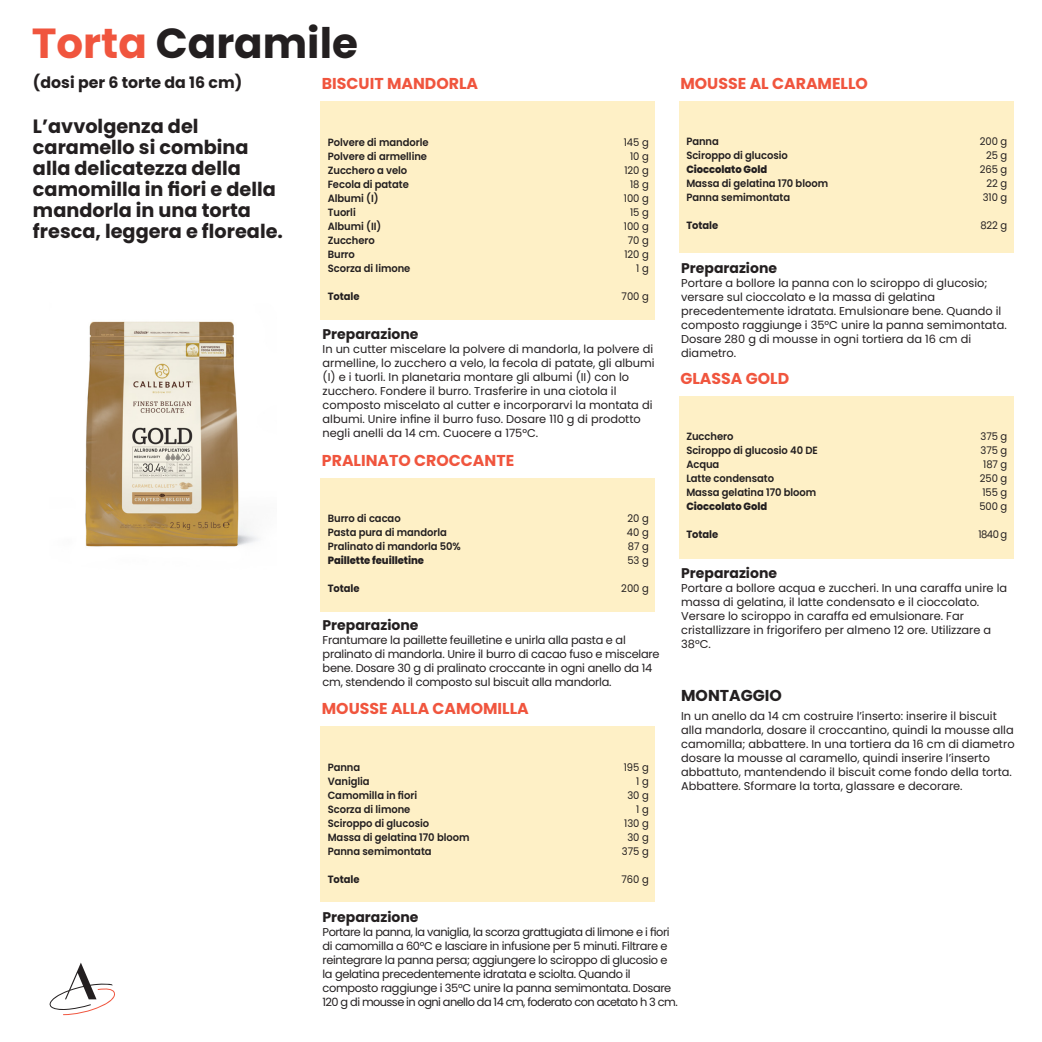
<style>
.page{position:relative;width:1042px;height:1042px;background:#fff}
.page>*{position:absolute;margin:0;border:0;box-sizing:border-box;transform-origin:0 0}
.t1{font:700 42px "Poppins";color:#231f20}
.Recipe_Table_Header{font:700 19.25px/21px "Poppins";color:#231f20}
.Recipe_Table_Body{font:700 15.75px "Poppins";color:#f0553e}
.Recipe_Table_Header-2{font:700 15.75px "Poppins";color:#231f20}
.Recipe_Table_Body-2{font:700 15.75px "Poppins";color:#231f20}
.Recipe_Table_Header-3{font:700 14px "Poppins";color:#231f20}
.Recipe_Table_Body-3{font:11.38px/14px "Poppins";color:#231f20}
.Recipe_Table_Body-4{font:11.38px/14px "Poppins";letter-spacing:-.03em;color:#231f20}
.Recipe_Table_Body-5{font:11.38px/14px "Poppins";letter-spacing:-.02em;color:#231f20}
.Recipe_Table_Body-6{font:600 10.5px "Poppins";letter-spacing:-.005em;color:#231f20;scale:.95 1}
.Recipe_Table_Body-7{font:10.5px "Poppins";letter-spacing:-.005em;color:#231f20;scale:.95 1}
.Recipe_Table_Body-8{font:800 10.5px "Poppins";letter-spacing:-.005em;color:#231f20;scale:.95 1}
.Recipe_Table_Body-9{font:700 10.5px "Poppins";letter-spacing:-.005em;color:#231f20;scale:.95 1}
.s1{color:#f0553e}
</style>
<div class="page">
<div style="left:320px;top:101px;width:335px;height:219px;background:#fef0c6"></div>
<div style="left:320px;top:726px;width:335px;height:175px;background:#fef0c6"></div>
<div style="left:679px;top:101px;width:335px;height:152px;background:#fef0c6"></div>
<div style="left:320px;top:478px;width:335px;height:133px;background:#fef0c6"></div>
<div style="left:679px;top:396px;width:335px;height:162px;background:#fef0c6"></div>
<img style="left:85px;top:321px;width:173px;height:226px">
<svg style="left:49px;top:962px;width:66px;height:53px"></svg>
<h2 class="t1" style="left:32px;top:19px;width:328px"><span class="s1">Torta</span> Caramile</h2>
<p class="Recipe_Table_Header-2" style="left:33px;top:73px;width:211px">(dosi per 6 torte da 16 cm)</p>
<p class="Recipe_Table_Header" style="left:33px;top:116px;width:251px">L’avvolgenza del caramello si combina alla delicatezza della camomilla in fiori e della mandorla in una torta fresca, leggera e floreale.</p>
<p class="Recipe_Table_Body" style="left:322px;top:75px;width:158px">BISCUIT MANDORLA</p>
<p class="Recipe_Table_Body-6" style="left:328px;top:136px;width:108px">Polvere di mandorle</p>
<p class="Recipe_Table_Body-6" style="left:328px;top:150px;width:106px">Polvere di armelline</p>
<p class="Recipe_Table_Body-6" style="left:328px;top:164px;width:85px">Zucchero a velo</p>
<p class="Recipe_Table_Body-6" style="left:328px;top:178px;width:87px">Fecola di patate</p>
<p class="Recipe_Table_Body-6" style="left:328px;top:192px;width:55px">Albumi (I)</p>
<p class="Recipe_Table_Body-6" style="left:328px;top:206px;width:31px">Tuorli</p>
<p class="Recipe_Table_Body-6" style="left:328px;top:220px;width:58px">Albumi (II)</p>
<p class="Recipe_Table_Body-6" style="left:328px;top:234px;width:51px">Zucchero</p>
<p class="Recipe_Table_Body-6" style="left:328px;top:248px;width:30px">Burro</p>
<p class="Recipe_Table_Body-6" style="left:328px;top:262px;width:89px">Scorza di limone</p>
<p class="Recipe_Table_Body-9" style="left:328px;top:290px;width:35px">Totale</p>
<p class="Recipe_Table_Body-7" style="left:624px;top:136px;width:28px">145 g</p>
<p class="Recipe_Table_Body-7" style="left:630px;top:150px;width:21px">10 g</p>
<p class="Recipe_Table_Body-7" style="left:624px;top:164px;width:27px">120 g</p>
<p class="Recipe_Table_Body-7" style="left:630px;top:178px;width:21px">18 g</p>
<p class="Recipe_Table_Body-7" style="left:624px;top:192px;width:28px">100 g</p>
<p class="Recipe_Table_Body-7" style="left:630px;top:206px;width:21px">15 g</p>
<p class="Recipe_Table_Body-7" style="left:624px;top:220px;width:28px">100 g</p>
<p class="Recipe_Table_Body-7" style="left:628px;top:234px;width:24px">70 g</p>
<p class="Recipe_Table_Body-7" style="left:624px;top:248px;width:27px">120 g</p>
<p class="Recipe_Table_Body-7" style="left:636px;top:262px;width:15px">1 g</p>
<p class="Recipe_Table_Body-7" style="left:621px;top:290px;width:30px">700 g</p>
<p class="Recipe_Table_Header-3" style="left:322px;top:326px;width:97px">Preparazione</p>
<p class="Recipe_Table_Body-3" style="left:322px;top:342px;width:334px">In un cutter miscelare la polvere di mandorla, la polvere di armelline, lo zucchero a velo, la fecola di patate, gli albumi (I) e i tuorli. In planetaria montare gli albumi (II) con lo zucchero. Fondere il burro. Trasferire in una ciotola il composto miscelato al cutter e incorporarvi la montata di albumi. Unire infine il burro fuso. Dosare 110 g di prodotto negli anelli da 14 cm. Cuocere a 175°C.</p>
<p class="Recipe_Table_Body" style="left:322px;top:451px;width:194px">PRALINATO CROCCANTE</p>
<p class="Recipe_Table_Body-6" style="left:328px;top:512px;width:78px">Burro di cacao</p>
<p class="Recipe_Table_Body-6" style="left:328px;top:526px;width:127px">Pasta pura di mandorla</p>
<p class="Recipe_Table_Body-6" style="left:328px;top:540px;width:142px">Pralinato di mandorla 50%</p>
<p class="Recipe_Table_Body-8" style="left:328px;top:554px;width:103px">Paillette feuilletine</p>
<p class="Recipe_Table_Body-9" style="left:328px;top:582px;width:35px">Totale</p>
<p class="Recipe_Table_Body-7" style="left:627px;top:512px;width:24px">20 g</p>
<p class="Recipe_Table_Body-7" style="left:627px;top:526px;width:24px">40 g</p>
<p class="Recipe_Table_Body-7" style="left:628px;top:540px;width:24px">87 g</p>
<p class="Recipe_Table_Body-7" style="left:627px;top:554px;width:24px">53 g</p>
<p class="Recipe_Table_Body-7" style="left:621px;top:582px;width:30px">200 g</p>
<p class="Recipe_Table_Header-3" style="left:322px;top:617px;width:97px">Preparazione</p>
<p class="Recipe_Table_Body-5" style="left:322px;top:633px;width:338px">Frantumare la paillette feuilletine e unirla alla pasta e al pralinato di mandorla. Unire il burro di cacao fuso e miscelare bene. Dosare 30 g di pralinato croccante in ogni anello da 14 cm, stendendo il composto sul biscuit alla mandorla.</p>
<p class="Recipe_Table_Body" style="left:322px;top:699px;width:208px">MOUSSE ALLA CAMOMILLA</p>
<p class="Recipe_Table_Body-6" style="left:328px;top:761px;width:36px">Panna</p>
<p class="Recipe_Table_Body-6" style="left:328px;top:775px;width:46px">Vaniglia</p>
<p class="Recipe_Table_Body-6" style="left:328px;top:789px;width:96px">Camomilla in fiori</p>
<p class="Recipe_Table_Body-6" style="left:328px;top:803px;width:89px">Scorza di limone</p>
<p class="Recipe_Table_Body-6" style="left:328px;top:817px;width:108px">Sciroppo di glucosio</p>
<p class="Recipe_Table_Body-6" style="left:328px;top:831px;width:151px">Massa di gelatina 170 bloom</p>
<p class="Recipe_Table_Body-6" style="left:328px;top:845px;width:111px">Panna semimontata</p>
<p class="Recipe_Table_Body-9" style="left:328px;top:873px;width:35px">Totale</p>
<p class="Recipe_Table_Body-7" style="left:624px;top:761px;width:28px">195 g</p>
<p class="Recipe_Table_Body-7" style="left:636px;top:775px;width:15px">1 g</p>
<p class="Recipe_Table_Body-7" style="left:627px;top:789px;width:24px">30 g</p>
<p class="Recipe_Table_Body-7" style="left:636px;top:803px;width:15px">1 g</p>
<p class="Recipe_Table_Body-7" style="left:624px;top:817px;width:27px">130 g</p>
<p class="Recipe_Table_Body-7" style="left:627px;top:831px;width:24px">30 g</p>
<p class="Recipe_Table_Body-7" style="left:622px;top:845px;width:30px">375 g</p>
<p class="Recipe_Table_Body-7" style="left:621px;top:873px;width:30px">760 g</p>
<p class="Recipe_Table_Body" style="left:680px;top:74px;width:189px">MOUSSE AL CARAMELLO</p>
<p class="Recipe_Table_Body-6" style="left:686px;top:136px;width:36px">Panna</p>
<p class="Recipe_Table_Body-6" style="left:686px;top:150px;width:108px">Sciroppo di glucosio</p>
<p class="Recipe_Table_Body-8" style="left:686px;top:164px;width:87px">Cioccolato Gold</p>
<p class="Recipe_Table_Body-6" style="left:686px;top:178px;width:151px">Massa di gelatina 170 bloom</p>
<p class="Recipe_Table_Body-6" style="left:686px;top:192px;width:111px">Panna semimontata</p>
<p class="Recipe_Table_Body-9" style="left:686px;top:220px;width:35px">Totale</p>
<p class="Recipe_Table_Body-7" style="left:980px;top:136px;width:30px">200 g</p>
<p class="Recipe_Table_Body-7" style="left:986px;top:150px;width:24px">25 g</p>
<p class="Recipe_Table_Body-7" style="left:980px;top:164px;width:30px">265 g</p>
<p class="Recipe_Table_Body-7" style="left:986px;top:178px;width:23px">22 g</p>
<p class="Recipe_Table_Body-7" style="left:983px;top:192px;width:27px">310 g</p>
<p class="Recipe_Table_Body-7" style="left:980px;top:220px;width:30px">822 g</p>
<p class="Recipe_Table_Header-3" style="left:681px;top:260px;width:97px">Preparazione</p>
<p class="Recipe_Table_Body-3" style="left:681px;top:276px;width:327px">Portare a bollore la panna con lo sciroppo di glucosio; versare sul cioccolato e la massa di gelatina precedentemente idratata. Emulsionare bene. Quando il composto raggiunge i 35°C unire la panna semimontata.<br>Dosare 280 g di mousse in ogni tortiera da 16 cm di diametro.</p>
<p class="Recipe_Table_Body" style="left:680px;top:369px;width:110px">GLASSA GOLD</p>
<p class="Recipe_Table_Body-6" style="left:686px;top:430px;width:51px">Zucchero</p>
<p class="Recipe_Table_Body-6" style="left:686px;top:444px;width:140px">Sciroppo di glucosio 40 DE</p>
<p class="Recipe_Table_Body-6" style="left:686px;top:458px;width:36px">Acqua</p>
<p class="Recipe_Table_Body-6" style="left:686px;top:472px;width:94px">Latte condensato</p>
<p class="Recipe_Table_Body-6" style="left:686px;top:486px;width:138px">Massa gelatina 170 bloom</p>
<p class="Recipe_Table_Body-8" style="left:686px;top:500px;width:87px">Cioccolato Gold</p>
<p class="Recipe_Table_Body-9" style="left:686px;top:528px;width:35px">Totale</p>
<p class="Recipe_Table_Body-7" style="left:980px;top:430px;width:30px">375 g</p>
<p class="Recipe_Table_Body-7" style="left:980px;top:444px;width:30px">375 g</p>
<p class="Recipe_Table_Body-7" style="left:983px;top:458px;width:27px">187 g</p>
<p class="Recipe_Table_Body-7" style="left:980px;top:472px;width:30px">250 g</p>
<p class="Recipe_Table_Body-7" style="left:982px;top:486px;width:28px">155 g</p>
<p class="Recipe_Table_Body-7" style="left:979px;top:500px;width:31px">500 g</p>
<p class="Recipe_Table_Body-7" style="left:978px;top:528px;width:32px">1840 g</p>
<p class="Recipe_Table_Header-3" style="left:681px;top:565px;width:97px">Preparazione</p>
<p class="Recipe_Table_Body-3" style="left:681px;top:581px;width:327px">Portare a bollore acqua e zuccheri. In una caraffa unire la massa di gelatina, il latte condensato e il cioccolato.<br>Versare lo sciroppo in caraffa ed emulsionare. Far cristallizzare in frigorifero per almeno 12 ore. Utilizzare a 38°C.</p>
<p class="Recipe_Table_Body-2" style="left:681px;top:686px;width:102px">MONTAGGIO</p>
<p class="Recipe_Table_Body-3" style="left:681px;top:709px;width:335px">In un anello da 14 cm costruire l’inserto: inserire il biscuit alla mandorla, dosare il croccantino, quindi la mousse alla camomilla; abbattere. In una tortiera da 16 cm di diametro dosare la mousse al caramello, quindi inserire l’inserto abbattuto, mantendendo il biscuit come fondo della torta.<br>Abbattere. Sformare la torta, glassare e decorare.</p>
<p class="Recipe_Table_Header-3" style="left:322px;top:909px;width:97px">Preparazione</p>
<p class="Recipe_Table_Body-4" style="left:322px;top:925px;width:357px">Portare la panna, la vaniglia, la scorza grattugiata di limone e i fiori di camomilla a 60°C e lasciare in infusione per 5 minuti. Filtrare e reintegrare la panna persa; aggiungere lo sciroppo di glucosio e la gelatina precedentemente idratata e sciolta. Quando il composto raggiunge i 35°C unire la panna semimontata. Dosare 120 g di mousse in ogni anello da 14 cm, foderato con acetato h 3 cm.</p>
</div>
